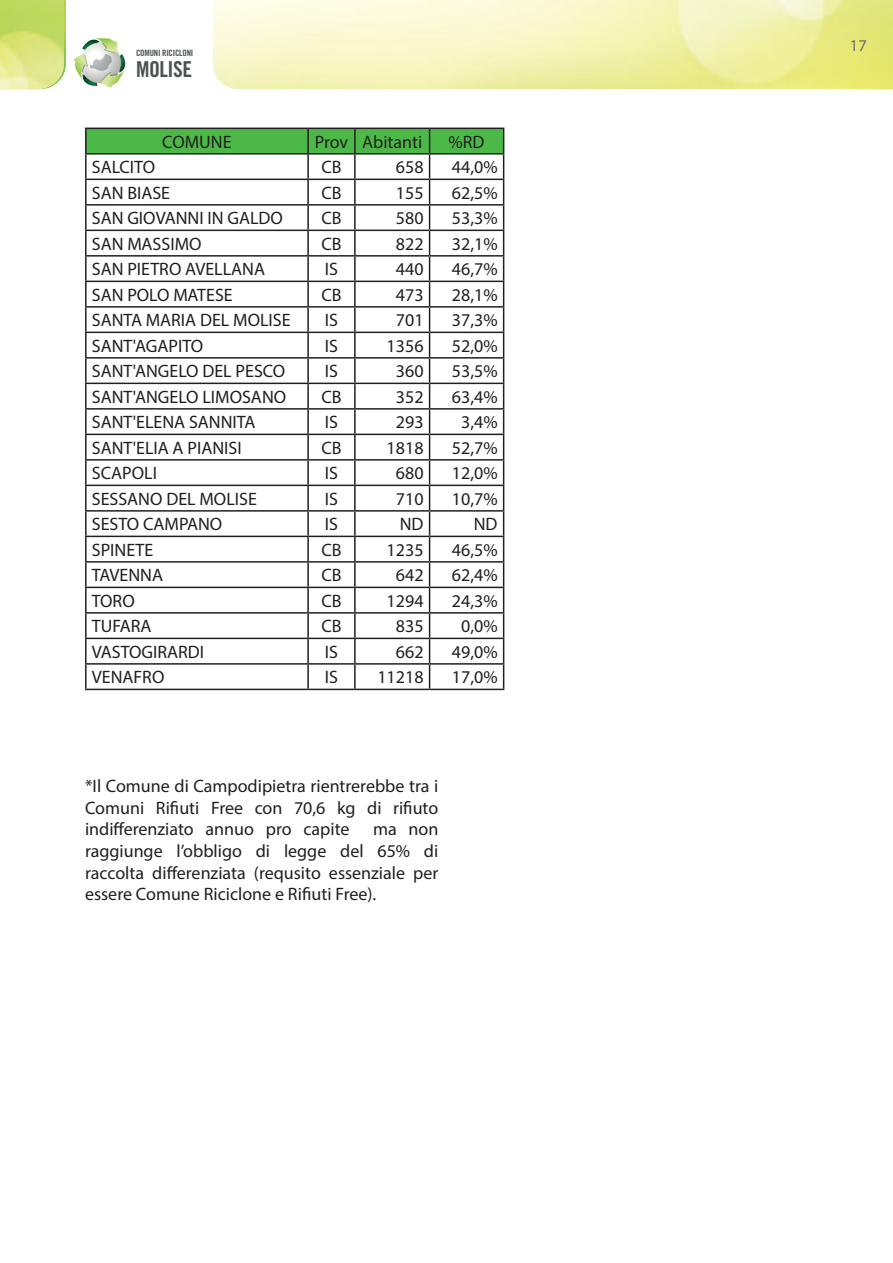
<style>
.page{position:relative;width:893px;height:1263px;background:#fff}
.page>*{position:absolute;margin:0;border:0;box-sizing:border-box;transform-origin:0 0}
.t1{font:21.9px "Trade Gothic Bold Cond Twenty";letter-spacing:-.02em;color:#4f5252}
.t2{font:18px/21.6px "Myriad Pro";color:#231f20;text-align:justify}
.t3{font:16.5px "Myriad Pro";color:#6c6d70}
.t4{font:8.7px "Trade Gothic Bold Cond Twenty";letter-spacing:-.02em;color:#4f5252}
</style>
<div class="page">
<img style="left:64px;top:0;width:2px;height:73px">
<img style="left:0;top:0;width:64px;height:89px">
<svg style="left:74px;top:38px;width:52px;height:50px"></svg>
<hr style="left:85px;top:153px;width:223px;height:2px;background:#231f20">
<hr style="left:85px;top:155px;width:2px;height:24px;background:#231f20">
<hr style="left:85px;top:179px;width:223px;height:1px;background:#231f20">
<hr style="left:85px;top:180px;width:2px;height:24px;background:#231f20">
<hr style="left:85px;top:204px;width:223px;height:2px;background:#231f20">
<hr style="left:85px;top:206px;width:2px;height:24px;background:#231f20">
<hr style="left:85px;top:230px;width:223px;height:1px;background:#231f20">
<hr style="left:85px;top:231px;width:2px;height:24px;background:#231f20">
<hr style="left:85px;top:255px;width:223px;height:2px;background:#231f20">
<hr style="left:85px;top:257px;width:2px;height:24px;background:#231f20">
<hr style="left:85px;top:281px;width:223px;height:1px;background:#231f20">
<hr style="left:85px;top:282px;width:2px;height:24px;background:#231f20">
<hr style="left:85px;top:308px;width:2px;height:24px;background:#231f20">
<hr style="left:85px;top:332px;width:223px;height:1px;background:#231f20">
<hr style="left:85px;top:333px;width:2px;height:24px;background:#231f20">
<hr style="left:85px;top:357px;width:223px;height:2px;background:#231f20">
<hr style="left:85px;top:359px;width:2px;height:24px;background:#231f20">
<hr style="left:85px;top:383px;width:223px;height:1px;background:#231f20">
<hr style="left:85px;top:384px;width:2px;height:24px;background:#231f20">
<hr style="left:85px;top:408px;width:223px;height:2px;background:#231f20">
<hr style="left:85px;top:410px;width:2px;height:24px;background:#231f20">
<hr style="left:85px;top:434px;width:223px;height:1px;background:#231f20">
<hr style="left:85px;top:435px;width:2px;height:24px;background:#231f20">
<hr style="left:85px;top:459px;width:223px;height:2px;background:#231f20">
<hr style="left:85px;top:461px;width:2px;height:24px;background:#231f20">
<hr style="left:85px;top:485px;width:223px;height:1px;background:#231f20">
<hr style="left:85px;top:486px;width:2px;height:24px;background:#231f20">
<hr style="left:85px;top:510px;width:223px;height:2px;background:#231f20">
<hr style="left:85px;top:512px;width:2px;height:24px;background:#231f20">
<hr style="left:85px;top:536px;width:223px;height:1px;background:#231f20">
<hr style="left:85px;top:537px;width:2px;height:24px;background:#231f20">
<hr style="left:85px;top:561px;width:223px;height:2px;background:#231f20">
<hr style="left:85px;top:563px;width:2px;height:24px;background:#231f20">
<hr style="left:85px;top:587px;width:223px;height:1px;background:#231f20">
<hr style="left:85px;top:588px;width:2px;height:24px;background:#231f20">
<hr style="left:85px;top:612px;width:223px;height:2px;background:#231f20">
<hr style="left:85px;top:614px;width:2px;height:24px;background:#231f20">
<hr style="left:85px;top:638px;width:223px;height:1px;background:#231f20">
<hr style="left:85px;top:639px;width:2px;height:24px;background:#231f20">
<hr style="left:85px;top:663px;width:223px;height:2px;background:#231f20">
<hr style="left:85px;top:665px;width:2px;height:24px;background:#231f20">
<hr style="left:85px;top:689px;width:223px;height:1px;background:#231f20">
<hr style="left:308px;top:689px;width:47px;height:1px;background:#231f20">
<hr style="left:355px;top:689px;width:75px;height:1px;background:#231f20">
<hr style="left:430px;top:689px;width:74px;height:1px;background:#231f20">
<hr style="left:85px;top:128px;width:223px;height:1px;background:#231f20">
<hr style="left:85px;top:129px;width:2px;height:24px;background:#231f20">
<hr style="left:85px;top:306px;width:223px;height:2px;background:#231f20">
<svg style="left:86px;top:128px;width:418px;height:561px"></svg>
<p class="t4" style="left:136px;top:48px;width:59px">COMUNI RICICLONI</p>
<p class="t1" style="left:136px;top:55px;width:58px">MOLISE</p>
<p class="t2" style="left:162px;top:131px;width:71px">COMUNE</p>
<p class="t2" style="left:315px;top:131px;width:35px">Prov</p>
<p class="t2" style="left:362px;top:131px;width:62px">Abitanti</p>
<p class="t2" style="left:449px;top:131px;width:37px">%RD</p>
<p class="t2" style="left:92px;top:156px;width:65px">SALCITO</p>
<p class="t2" style="left:321px;top:156px;width:22px">CB</p>
<p class="t2" style="left:396px;top:156px;width:29px">658</p>
<p class="t2" style="left:452px;top:156px;width:47px">44,0%</p>
<p class="t2" style="left:92px;top:182px;width:80px">SAN BIASE</p>
<p class="t2" style="left:321px;top:182px;width:22px">CB</p>
<p class="t2" style="left:396px;top:182px;width:29px">155</p>
<p class="t2" style="left:452px;top:182px;width:47px">62,5%</p>
<p class="t2" style="left:92px;top:207px;width:193px">SAN GIOVANNI IN GALDO</p>
<p class="t2" style="left:321px;top:207px;width:22px">CB</p>
<p class="t2" style="left:396px;top:207px;width:29px">580</p>
<p class="t2" style="left:452px;top:207px;width:47px">53,3%</p>
<p class="t2" style="left:92px;top:233px;width:111px">SAN MASSIMO</p>
<p class="t2" style="left:321px;top:233px;width:22px">CB</p>
<p class="t2" style="left:396px;top:233px;width:29px">822</p>
<p class="t2" style="left:452px;top:233px;width:47px">32,1%</p>
<p class="t2" style="left:92px;top:258px;width:175px">SAN PIETRO AVELLANA</p>
<p class="t2" style="left:325px;top:258px;width:15px">IS</p>
<p class="t2" style="left:396px;top:258px;width:29px">440</p>
<p class="t2" style="left:452px;top:258px;width:47px">46,7%</p>
<p class="t2" style="left:92px;top:284px;width:142px">SAN POLO MATESE</p>
<p class="t2" style="left:321px;top:284px;width:22px">CB</p>
<p class="t2" style="left:396px;top:284px;width:29px">473</p>
<p class="t2" style="left:452px;top:284px;width:47px">28,1%</p>
<p class="t2" style="left:92px;top:309px;width:200px">SANTA MARIA DEL MOLISE</p>
<p class="t2" style="left:325px;top:309px;width:15px">IS</p>
<p class="t2" style="left:396px;top:309px;width:29px">701</p>
<p class="t2" style="left:452px;top:309px;width:47px">37,3%</p>
<p class="t2" style="left:92px;top:335px;width:113px">SANT'AGAPITO</p>
<p class="t2" style="left:325px;top:335px;width:15px">IS</p>
<p class="t2" style="left:387px;top:335px;width:38px">1356</p>
<p class="t2" style="left:452px;top:335px;width:47px">52,0%</p>
<p class="t2" style="left:92px;top:360px;width:195px">SANT'ANGELO DEL PESCO</p>
<p class="t2" style="left:325px;top:360px;width:15px">IS</p>
<p class="t2" style="left:396px;top:360px;width:29px">360</p>
<p class="t2" style="left:452px;top:360px;width:47px">53,5%</p>
<p class="t2" style="left:92px;top:386px;width:196px">SANT'ANGELO LIMOSANO</p>
<p class="t2" style="left:321px;top:386px;width:22px">CB</p>
<p class="t2" style="left:396px;top:386px;width:29px">352</p>
<p class="t2" style="left:452px;top:386px;width:47px">63,4%</p>
<p class="t2" style="left:92px;top:411px;width:165px">SANT'ELENA SANNITA</p>
<p class="t2" style="left:325px;top:411px;width:15px">IS</p>
<p class="t2" style="left:396px;top:411px;width:29px">293</p>
<p class="t2" style="left:461px;top:411px;width:38px">3,4%</p>
<p class="t2" style="left:92px;top:437px;width:151px">SANT'ELIA A PIANISI</p>
<p class="t2" style="left:321px;top:437px;width:22px">CB</p>
<p class="t2" style="left:387px;top:437px;width:38px">1818</p>
<p class="t2" style="left:452px;top:437px;width:47px">52,7%</p>
<p class="t2" style="left:92px;top:462px;width:67px">SCAPOLI</p>
<p class="t2" style="left:325px;top:462px;width:15px">IS</p>
<p class="t2" style="left:396px;top:462px;width:29px">680</p>
<p class="t2" style="left:452px;top:462px;width:47px">12,0%</p>
<p class="t2" style="left:92px;top:488px;width:167px">SESSANO DEL MOLISE</p>
<p class="t2" style="left:325px;top:488px;width:15px">IS</p>
<p class="t2" style="left:396px;top:488px;width:29px">710</p>
<p class="t2" style="left:452px;top:488px;width:47px">10,7%</p>
<p class="t2" style="left:92px;top:513px;width:132px">SESTO CAMPANO</p>
<p class="t2" style="left:325px;top:513px;width:15px">IS</p>
<p class="t2" style="left:400px;top:513px;width:25px">ND</p>
<p class="t2" style="left:474px;top:513px;width:25px">ND</p>
<p class="t2" style="left:92px;top:539px;width:63px">SPINETE</p>
<p class="t2" style="left:321px;top:539px;width:22px">CB</p>
<p class="t2" style="left:387px;top:539px;width:38px">1235</p>
<p class="t2" style="left:452px;top:539px;width:47px">46,5%</p>
<p class="t2" style="left:92px;top:564px;width:73px">TAVENNA</p>
<p class="t2" style="left:321px;top:564px;width:22px">CB</p>
<p class="t2" style="left:396px;top:564px;width:29px">642</p>
<p class="t2" style="left:452px;top:564px;width:47px">62,4%</p>
<p class="t2" style="left:92px;top:590px;width:45px">TORO</p>
<p class="t2" style="left:321px;top:590px;width:22px">CB</p>
<p class="t2" style="left:387px;top:590px;width:38px">1294</p>
<p class="t2" style="left:452px;top:590px;width:47px">24,3%</p>
<p class="t2" style="left:92px;top:615px;width:61px">TUFARA</p>
<p class="t2" style="left:321px;top:615px;width:22px">CB</p>
<p class="t2" style="left:396px;top:615px;width:29px">835</p>
<p class="t2" style="left:461px;top:615px;width:38px">0,0%</p>
<p class="t2" style="left:92px;top:641px;width:114px">VASTOGIRARDI</p>
<p class="t2" style="left:325px;top:641px;width:15px">IS</p>
<p class="t2" style="left:396px;top:641px;width:29px">662</p>
<p class="t2" style="left:452px;top:641px;width:47px">49,0%</p>
<p class="t2" style="left:92px;top:666px;width:74px">VENAFRO</p>
<p class="t2" style="left:325px;top:666px;width:15px">IS</p>
<p class="t2" style="left:377px;top:666px;width:48px">11218</p>
<p class="t2" style="left:452px;top:666px;width:47px">17,0%</p>
<p class="t2" style="left:85px;top:775px;width:355px">*Il Comune di Campodipietra rientrerebbe tra i Comuni Rifiuti Free con 70,6 kg di rifiuto indifferenziato annuo pro capite</p>
<p class="t2" style="left:85px;top:818px;width:355px;text-indent:288px">ma non raggiunge l’obbligo di legge del 65% di raccolta differenziata (requsito essenziale per essere Comune Riciclone e Rifiuti Free).</p>
<p class="t3" style="left:850px;top:35px;width:18px">17</p>
</div>
